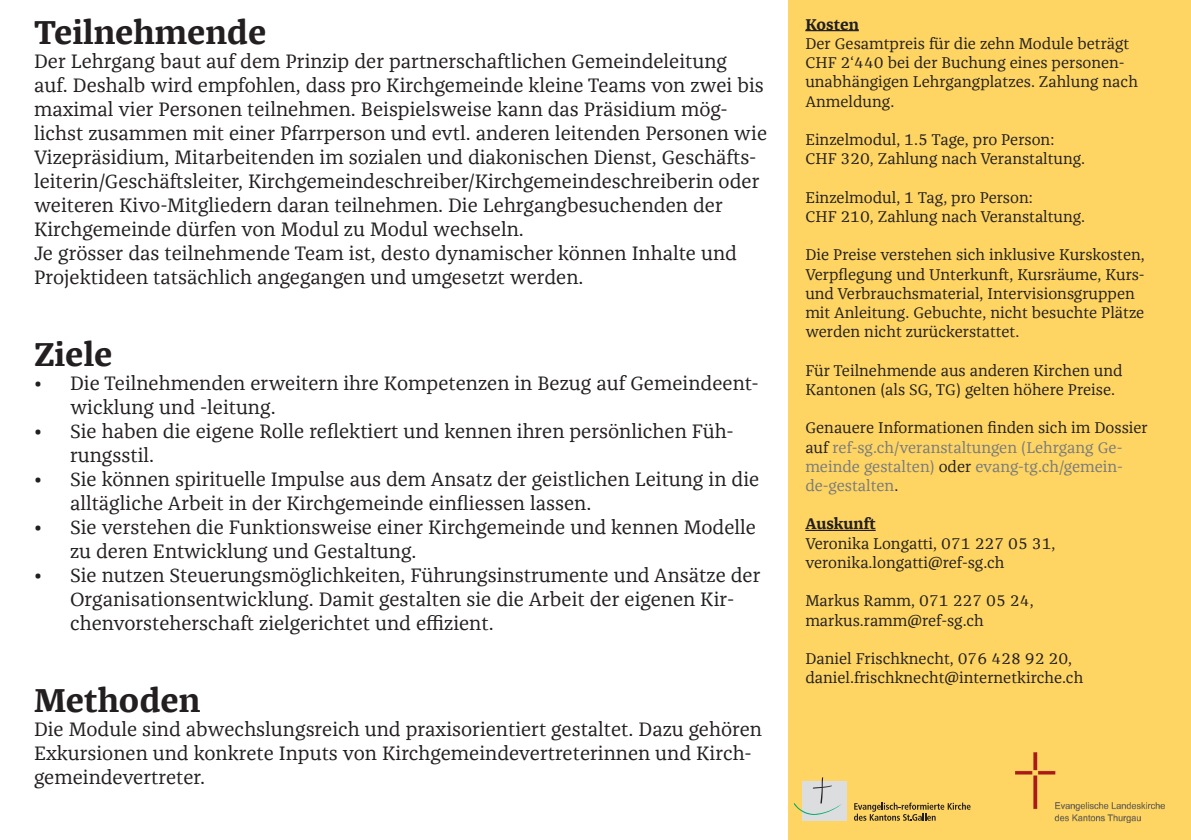
<style>
.page{position:relative;width:1191px;height:840px;background:#fff}
.page>*{position:absolute;margin:0;border:0;box-sizing:border-box;transform-origin:0 0}
.t1{font:700 34px "Franziska Offc";color:#231f20}
.t2{font:20px/24px "Franziska Offc";color:#231f20}
.t3{font:16px/19.2px "Franziska Offc";color:#231f20}
.Grundtext_Balken{font:16px/19.2px "Franziska Offc";color:#787a7d}
.Titel_Balken{font:700 16px "Franziska Offc";color:#231f20}
.s1{color:#231f20}
</style>
<div class="page">
<hr style="left:0;top:0;width:1px;height:839px;background:#fed562">
<div style="left:788px;top:0;width:403px;height:839px;background:#fed562"></div>
<hr style="left:805px;top:30px;width:54px;height:1px;background:#231f20">
<hr style="left:805px;top:529px;width:70px;height:1px;background:#231f20">
<svg style="left:854px;top:802px;width:116px;height:18px"></svg>
<div style="left:802px;top:781px;width:44px;height:39px;background:#dcdddf"></div>
<svg style="left:793px;top:777px;width:49px;height:37px"></svg>
<img style="left:1015px;top:752px;width:149px;height:70px">
<p class="t1" style="left:34px;top:13px;width:234px">Teilnehmende</p>
<p class="t2" style="left:34px;top:49px;width:734px">Der Lehrgang baut auf dem Prinzip der partnerschaftlichen Gemeindeleitung<br>auf. Deshalb wird empfohlen, dass pro Kirchgemeinde kleine Teams von zwei bis maximal vier Personen teilnehmen. Beispielsweise kann das Präsidium mög&shy;lichst zusammen mit einer Pfarrperson und evtl. anderen leitenden Personen wie Vizepräsidium, Mitarbeitenden im sozialen und diakonischen Dienst, Geschäfts&shy;leiterin/Geschäftsleiter, Kirchgemeindeschreiber/Kirchgemeindeschreiberin oder weiteren Kivo-Mitgliedern daran teilnehmen. Die Lehrgangbesuchenden der Kirchgemeinde dürfen von Modul zu Modul wechseln.</p>
<p class="t2" style="left:34px;top:241px;width:704px">Je grösser das teilnehmende Team ist, desto dynamischer können Inhalte und<br>Projektideen tatsächlich angegangen und umgesetzt werden.</p>
<p class="t1" style="left:34px;top:334px;width:80px">Ziele</p>
<p class="t2" style="left:70px;top:371px;width:690px;text-indent:-36px">• Die Teilnehmenden erweitern ihre Kompetenzen in Bezug auf Gemeindeent&shy;wicklung und -leitung.</p>
<p class="t2" style="left:70px;top:419px;width:665px;text-indent:-36px">• Sie haben die eigene Rolle reflektiert und kennen ihren persönlichen Füh&shy;rungsstil.</p>
<p class="t2" style="left:70px;top:467px;width:691px;text-indent:-36px">• Sie können spirituelle Impulse aus dem Ansatz der geistlichen Leitung in die alltägliche Arbeit in der Kirchgemeinde einfliessen lassen.</p>
<p class="t2" style="left:70px;top:515px;width:687px;text-indent:-36px">• Sie verstehen die Funktionsweise einer Kirchgemeinde und kennen Modelle zu deren Entwicklung und Gestaltung.</p>
<p class="t2" style="left:70px;top:563px;width:692px;text-indent:-36px">• Sie nutzen Steuerungsmöglichkeiten, Führungsinstrumente und Ansätze der<br>Organisationsentwicklung. Damit gestalten sie die Arbeit der eigenen Kir&shy;chenvorsteherschaft zielgerichtet und effizient.</p>
<p class="t1" style="left:34px;top:680px;width:168px">Methoden</p>
<p class="t2" style="left:34px;top:717px;width:729px">Die Module sind abwechslungsreich und praxisorientiert gestaltet. Dazu gehören<br>Exkursionen und konkrete Inputs von Kirchgemeindevertreterinnen und Kirch&shy;gemeindevertreter.</p>
<p class="Titel_Balken" style="left:805px;top:15px;width:55px">Kosten</p>
<p class="t3" style="left:805px;top:34px;width:334px">Der Gesamtpreis für die zehn Module beträgt CHF 2‘440 bei der Buchung eines personen&shy;unabhängigen Lehrgangplatzes. Zahlung nach Anmeldung.</p>
<p class="t3" style="left:805px;top:130px;width:250px">Einzelmodul, 1.5 Tage, pro Person:</p>
<p class="t3" style="left:805px;top:149px;width:281px">CHF 320, Zahlung nach Veranstaltung.</p>
<p class="t3" style="left:805px;top:188px;width:229px">Einzelmodul, 1 Tag, pro Person:</p>
<p class="t3" style="left:805px;top:207px;width:281px">CHF 210, Zahlung nach Veranstaltung.</p>
<p class="t3" style="left:805px;top:245px;width:341px">Die Preise verstehen sich inklusive Kurskosten, Verpflegung und Unterkunft, Kursräume, Kurs&shy;und Verbrauchsmaterial, Intervisionsgruppen mit Anleitung. Gebuchte, nicht besuchte Plätze werden nicht zurückerstattet.</p>
<p class="t3" style="left:805px;top:360px;width:319px">Für Teilnehmende aus anderen Kirchen und<br>Kantonen (als SG, TG) gelten höhere Preise.</p>
<p class="Grundtext_Balken" style="left:805px;top:418px;width:344px"><span class="s1">Genauere Informationen finden sich im Dossier auf</span> ref-sg.ch/veranstaltungen (Lehrgang Ge&shy;meinde gestalten) <span class="s1">oder</span> evang-tg.ch/gemein&shy;de-gestalten<span class="s1">.</span></p>
<p class="Titel_Balken" style="left:805px;top:514px;width:72px">Auskunft</p>
<p class="t3" style="left:805px;top:533px;width:252px">Veronika Longatti, 071 227 05 31,</p>
<p class="t3" style="left:805px;top:552px;width:201px">veronika.longatti@ref-sg.ch</p>
<p class="t3" style="left:805px;top:591px;width:230px">Markus Ramm, 071 227 05 24,</p>
<p class="t3" style="left:805px;top:610px;width:180px">markus.ramm@ref-sg.ch</p>
<p class="t3" style="left:805px;top:648px;width:268px">Daniel Frischknecht, 076 428 92 20,</p>
<p class="t3" style="left:805px;top:668px;width:279px">daniel.frischknecht@internetkirche.ch</p>
</div>
